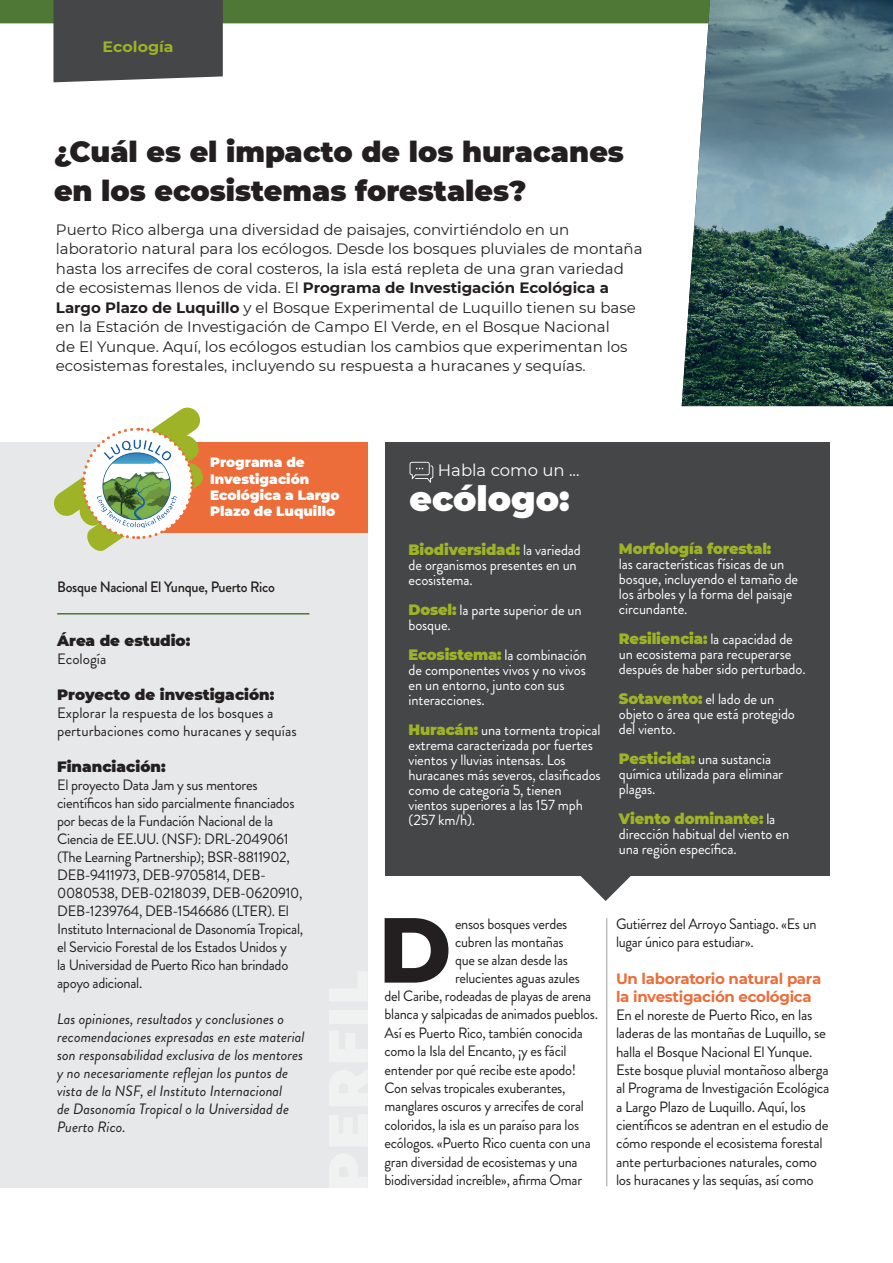
<style>
.page{position:relative;width:893px;height:1263px;background:#fff}
.page>*{position:absolute;margin:0;border:0;box-sizing:border-box;transform-origin:0 0}
.t1{font:800 92.1px "Montserrat";color:#231f20;scale:.96 1}
.t2{font:900 34.5px "Montserrat";color:#fff}
.t3{font:900 28.5px/39px "Montserrat";color:#231f20}
.t4{font:16.5px "Montserrat";color:#fff}
.t5{font:15px/15px "Brandon Grotesque";letter-spacing:-.01em;color:#fff}
.t6{font:15px/18px "Brandon Grotesque";letter-spacing:-.02em;color:#231f20}
.t7{font:15px/19.5px "Montserrat";color:#231f20}
.t8{font:15px/18.3px "Brandon Grotesque";letter-spacing:-.02em;color:#231f20;scale:.96 1}
.t9{font:italic 15px/18px "Brandon Grotesque";color:#231f20}
.t10{font:15px/18px "Brandon Grotesque";color:#231f20}
.t11{font:700 15px/18.3px "Montserrat";letter-spacing:-.02em;color:#ec6d3a}
.t12{font:500 15px "Brandon Grotesque";letter-spacing:-.02em;color:#231f20;scale:.96 1}
.t13{font:900 15px "Montserrat";color:#231f20}
.t14{font:700 15px "Montserrat";letter-spacing:.005em;color:#9eb326;scale:1.05 1}
.t15{font:900 13.5px/16.2px "Montserrat";color:#fff}
.s1{font-weight:700}
.s2{font-family:"Montserrat";font-weight:900}
.s3{font-family:"Montserrat";font-weight:900;color:#9eb326}
</style>
<div class="page">
<div style="left:385px;top:442px;width:444px;height:434px;background:#454647"></div>
<svg style="left:580px;top:876px;width:51px;height:25px"></svg>
<div style="left:0;top:442px;width:368px;height:746px;background:#e7e8e9"></div>
<div style="left:122px;top:442px;width:246px;height:91px;background:#ec6d3a"></div>
<svg style="left:0;top:0;width:682px;height:82px"></svg>
<img style="left:682px;top:0;width:211px;height:406px">
<svg style="left:54px;top:407px;width:149px;height:144px"></svg>
<svg style="left:410px;top:462px;width:23px;height:21px"></svg>
<hr style="left:606px;top:918px;width:1px;height:268px;background:#a0a1a5">
<hr style="left:57px;top:613px;width:252px;height:1px;background:#4f7736">
<p class="t14" style="left:103px;top:36px;width:69px">Ecología</p>
<p class="t3" style="left:54px;top:131px;width:571px">¿Cuál es el impacto de los huracanes en los ecosistemas forestales?</p>
<p class="t7" style="left:56px;top:219px;width:588px">Puerto Rico alberga una diversidad de paisajes, convirtiéndolo en un laboratorio natural para los ecólogos. Desde los bosques pluviales de montaña hasta los arrecifes de coral costeros, la isla está repleta de una gran variedad de ecosistemas llenos de vida. El <span class="s1">Programa de Investigación Ecológica a</span></p>
<p class="t7" style="left:56px;top:297px;width:581px"><span class="s1">Largo Plazo de Luquillo</span> y el Bosque Experimental de Luquillo tienen su base en la Estación de Investigación de Campo El Verde, en el Bosque Nacional<br>de El Yunque. Aquí, los ecólogos estudian los cambios que experimentan los ecosistemas forestales, incluyendo su respuesta a huracanes y sequías.</p>
<p class="t15" style="left:210px;top:454px;width:131px">Programa de<br>Investigación<br>Ecológica a Largo<br>Plazo de Luquillo</p>
<p class="t12" style="left:57px;top:576px;width:228px">Bosque Nacional El Yunque, Puerto Rico</p>
<p class="t13" style="left:57px;top:629px;width:135px">Área de estudio:</p>
<p class="t10" style="left:57px;top:650px;width:51px">Ecología</p>
<p class="t10" style="left:57px;top:686px;width:241px"><span class="s2">Proyecto de investigación:<br></span>Explorar la respuesta de los bosques a perturbaciones como huracanes y sequías</p>
<p class="t13" style="left:57px;top:755px;width:110px">Financiación:</p>
<p class="t6" style="left:57px;top:776px;width:248px">El proyecto Data Jam y sus mentores científicos han sido parcialmente financiados por becas de la Fundación Nacional de la Ciencia de EE.UU. (NSF): DRL-2049061 (The Learning Partnership); BSR-8811902, DEB-9411973, DEB-9705814, DEB-0080538, DEB-0218039, DEB-0620910, DEB-1239764, DEB-1546686 (LTER). El Instituto Internacional de Dasonomía Tropical, el Servicio Forestal de los Estados Unidos y<br>la Universidad de Puerto Rico han brindado apoyo adicional.</p>
<p class="t9" style="left:57px;top:1010px;width:249px">Las opiniones, resultados y conclusiones o recomendaciones expresadas en este material son responsabilidad exclusiva de los mentores y no necesariamente reflejan los puntos de vista de la NSF, el Instituto Internacional<br>de Dasonomía Tropical o la Universidad de Puerto Rico.</p>
<p class="t4" style="left:438px;top:459px;width:143px">Habla como un ...</p>
<p class="t2" style="left:410px;top:473px;width:162px">ecólogo:</p>
<p class="t5" style="left:409px;top:542px;width:174px"><span class="s3">Biodiversidad:</span> la variedad de organismos presentes en un ecosistema.</p>
<p class="t5" style="left:409px;top:602px;width:175px"><span class="s3">Dosel:</span> la parte superior de un bosque.</p>
<p class="t5" style="left:409px;top:647px;width:180px"><span class="s3">Ecosistema:</span> la combinación de componentes vivos y no vivos en un entorno, junto con sus interacciones.</p>
<p class="t5" style="left:409px;top:722px;width:194px"><span class="s3">Huracán:</span> una tormenta tropical extrema caracterizada por fuertes vientos y lluvias intensas. Los huracanes más severos, clasificados como de categoría 5, tienen vientos superiores a las 157 mph (257 km/h).</p>
<p class="t5" style="left:619px;top:541px;width:181px"><span class="s3">Morfología forestal:<br></span>las características físicas de un bosque, incluyendo el tamaño de los árboles y la forma del paisaje circundante.</p>
<p class="t5" style="left:619px;top:631px;width:188px"><span class="s3">Resiliencia:</span> la capacidad de un ecosistema para recuperarse después de haber sido perturbado.</p>
<p class="t5" style="left:619px;top:691px;width:177px"><span class="s3">Sotavento:</span> el lado de un objeto o área que está protegido del viento.</p>
<p class="t5" style="left:619px;top:751px;width:166px"><span class="s3">Pesticida:</span> una sustancia química utilizada para eliminar plagas.</p>
<p class="t5" style="left:619px;top:811px;width:172px"><span class="s3">Viento dominante:</span> la dirección habitual del viento en una región específica.</p>
<p class="t1" style="left:378px;top:882px;width:78px">D</p>
<p class="t8" style="left:455px;top:914px;width:119px">ensos bosques verdes</p>
<p class="t8" style="left:455px;top:932px;width:115px">cubren las montañas</p>
<p class="t8" style="left:455px;top:950px;width:119px">que se alzan desde las</p>
<p class="t8" style="left:455px;top:968px;width:131px">relucientes aguas azules</p>
<p class="t8" style="left:385px;top:987px;width:217px">del Caribe, rodeadas de playas de arena</p>
<p class="t8" style="left:385px;top:1005px;width:224px">blanca y salpicadas de animados pueblos.</p>
<p class="t8" style="left:385px;top:1024px;width:208px">Así es Puerto Rico, también conocida</p>
<p class="t8" style="left:385px;top:1042px;width:191px">como la Isla del Encanto, ¡y es fácil</p>
<p class="t8" style="left:385px;top:1060px;width:201px">entender por qué recibe este apodo!</p>
<p class="t8" style="left:385px;top:1079px;width:190px">Con selvas tropicales exuberantes,</p>
<p class="t8" style="left:385px;top:1097px;width:209px">manglares oscuros y arrecifes de coral</p>
<p class="t8" style="left:385px;top:1116px;width:204px">coloridos, la isla es un paraíso para los</p>
<p class="t8" style="left:385px;top:1134px;width:216px">ecólogos. «Puerto Rico cuenta con una</p>
<p class="t8" style="left:385px;top:1152px;width:203px">gran diversidad de ecosistemas y una</p>
<p class="t8" style="left:385px;top:1171px;width:207px">biodiversidad increíble», afirma Omar</p>
<p class="t8" style="left:616px;top:914px;width:210px">Gutiérrez del Arroyo Santiago. «Es un lugar único para estudiar».</p>
<p class="t11" style="left:616px;top:968px;width:207px">Un laboratorio natural para la investigación ecológica</p>
<p class="t6" style="left:616px;top:1006px;width:215px">En el noreste de Puerto Rico, en las laderas de las montañas de Luquillo, se halla el Bosque Nacional El Yunque.<br>Este bosque pluvial montañoso alberga al Programa de Investigación Ecológica a Largo Plazo de Luquillo. Aquí, los científicos se adentran en el estudio de cómo responde el ecosistema forestal ante perturbaciones naturales, como los huracanes y las sequías, así como</p>
</div>
